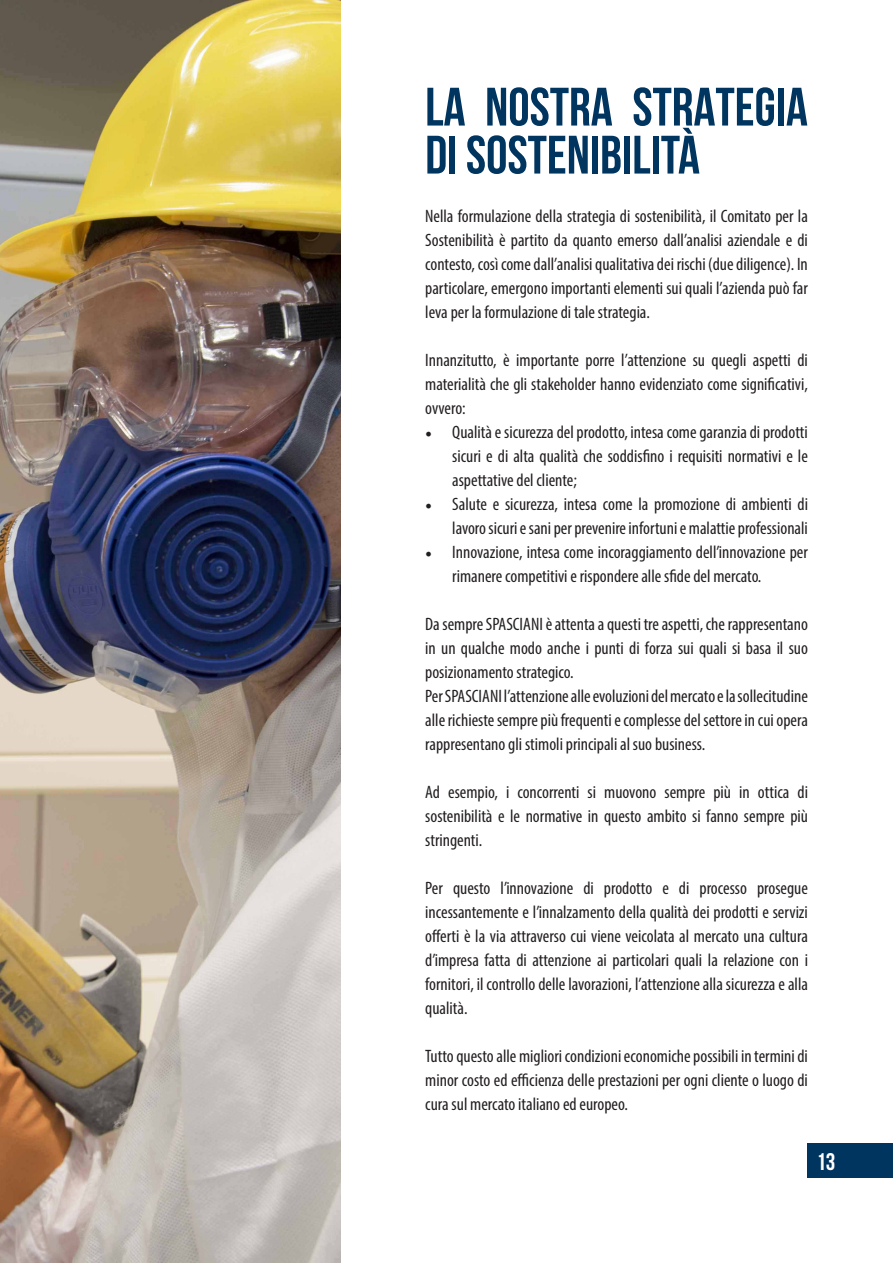
<style>
.page{position:relative;width:893px;height:1263px;background:#fff}
.page>*{position:absolute;margin:0;border:0;box-sizing:border-box;transform-origin:0 0}
.t1{font:700 54px/48px "Bebas Neue";color:#003560}
.t2{font:700 24px "Bebas Neue";color:#fff}
.t3{font:condensed 18px/24px "Myriad Pro";color:#231f20;text-align:justify}
.s1{font-family:"Minion Pro";font-stretch:normal}
</style>
<div class="page">
<img style="left:0;top:0;width:340px;height:1263px">
<div style="left:808px;top:1144px;width:85px;height:34px;background:#003560"></div>
<p class="t1" style="left:425px;top:82px;width:384px">LA NOSTRA STRATEGIA<br>DI SOSTENIBILITà</p>
<p class="t3" style="left:425px;top:203px;width:384px">Nella formulazione della strategia di sostenibilità, il Comitato per la Sostenibilità è partito da quanto emerso dall’analisi aziendale e di contesto, così come dall’analisi qualitativa dei rischi (due diligence). In particolare, emergono importanti elementi sui quali l’azienda può far leva per la formulazione di tale strategia.</p>
<p class="t3" style="left:425px;top:347px;width:384px">Innanzitutto, è importante porre l’attenzione su quegli aspetti di materialità che gli stakeholder hanno evidenziato come significativi, ovvero:</p>
<p class="t3" style="left:452px;top:419px;width:357px;text-indent:-27px"><span class="s1">•</span> Qualità e sicurezza del prodotto, intesa come garanzia di prodotti sicuri e di alta qualità che soddisfino i requisiti normativi e le aspettative del cliente;</p>
<p class="t3" style="left:425px;top:491px;width:384px;text-align:right"><span class="s1">•</span> Salute e sicurezza, intesa come la promozione di ambienti di lavoro sicuri e sani per prevenire infortuni e malattie professionali</p>
<p class="t3" style="left:452px;top:539px;width:357px;text-indent:-27px"><span class="s1">•</span> Innovazione, intesa come incoraggiamento dell’innovazione per rimanere competitivi e rispondere alle sfide del mercato.</p>
<p class="t3" style="left:425px;top:611px;width:384px">Da sempre SPASCIANI è attenta a questi tre aspetti, che rappresentano in un qualche modo anche i punti di forza sui quali si basa il suo posizionamento strategico.</p>
<p class="t3" style="left:425px;top:683px;width:384px">Per SPASCIANI l’attenzione alle evoluzioni del mercato e la sollecitudine alle richieste sempre più frequenti e complesse del settore in cui opera rappresentano gli stimoli principali al suo business.</p>
<p class="t3" style="left:425px;top:779px;width:384px">Ad esempio, i concorrenti si muovono sempre più in ottica di sostenibilità e le normative in questo ambito si fanno sempre più stringenti.</p>
<p class="t3" style="left:425px;top:875px;width:384px">Per questo l’innovazione di prodotto e di processo prosegue incessantemente e l’innalzamento della qualità dei prodotti e servizi offerti è la via attraverso cui viene veicolata al mercato una cultura d’impresa fatta di attenzione ai particolari quali la relazione con i fornitori, il controllo delle lavorazioni, l’attenzione alla sicurezza e alla qualità.</p>
<p class="t3" style="left:425px;top:1043px;width:384px">Tutto questo alle migliori condizioni economiche possibili in termini di minor costo ed efficienza delle prestazioni per ogni cliente o luogo di cura sul mercato italiano ed europeo.</p>
<h2 class="t2" style="left:816px;top:1148px;width:21px">13</h2>
</div>
